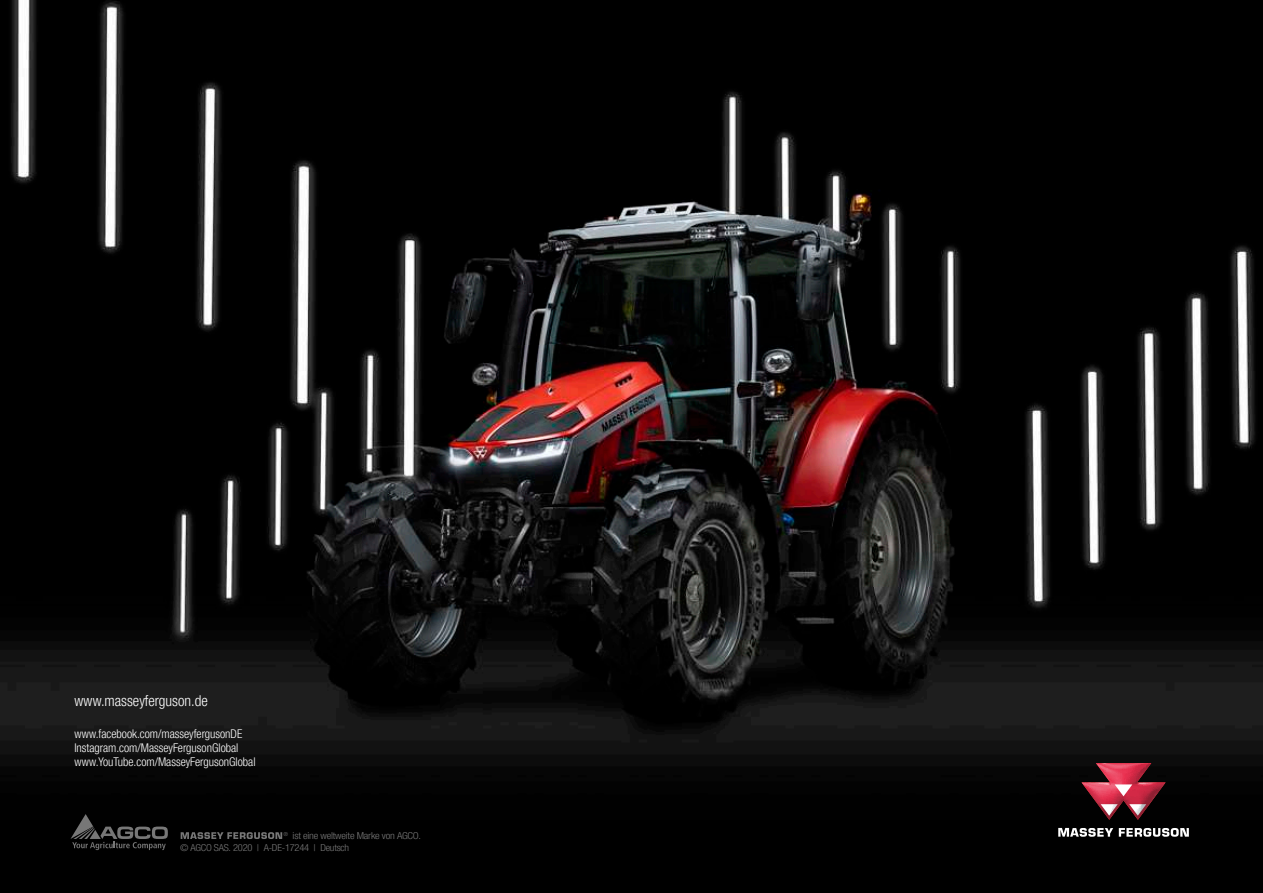
<style>
.page{position:relative;width:1263px;height:893px;background:#fff}
.page>*{position:absolute;margin:0;border:0;box-sizing:border-box;transform-origin:0 0}
.t1{font:300 condensed 15px "Helvetica Neue LTW1 G";color:#fff}
.t2{font:300 condensed 12px/14.4px "Helvetica Neue LTW1 G";color:#fff}
.t3{font:300 condensed 9.6px "Helvetica Neue LTW1 G";letter-spacing:-.02em;color:#777;scale:1.1 1}
.t4{font:300 condensed 9.6px "Helvetica Neue LTW1 G";letter-spacing:-.02em;color:#777;scale:1.13 1}
</style>
<div class="page">
<img style="left:0;top:0;width:1263px;height:893px">
<svg style="left:1058px;top:828px;width:55px;height:9px"></svg>
<svg style="left:1119px;top:828px;width:70px;height:9px"></svg>
<svg style="left:1081px;top:763px;width:84px;height:57px"></svg>
<svg style="left:70px;top:814px;width:98px;height:36px"></svg>
<svg style="left:181px;top:832px;width:101px;height:7px"></svg>
<p class="t1" style="left:74px;top:692px;width:135px">www.masseyferguson.de</p>
<p class="t2" style="left:74px;top:726px;width:183px">www.facebook.com/masseyfergusonDE<br>Instagram.com/MasseyFergusonGlobal www.YouTube.com/MasseyFergusonGlobal</p>
<p class="t4" style="left:284px;top:830px;width:123px"><sup>®</sup> ist eine weltweite Marke von AGCO.</p>
<p class="t3" style="left:180px;top:842px;width:155px">© AGCO SAS. 2020 | A-DE-17244 | Deutsch</p>
</div>
